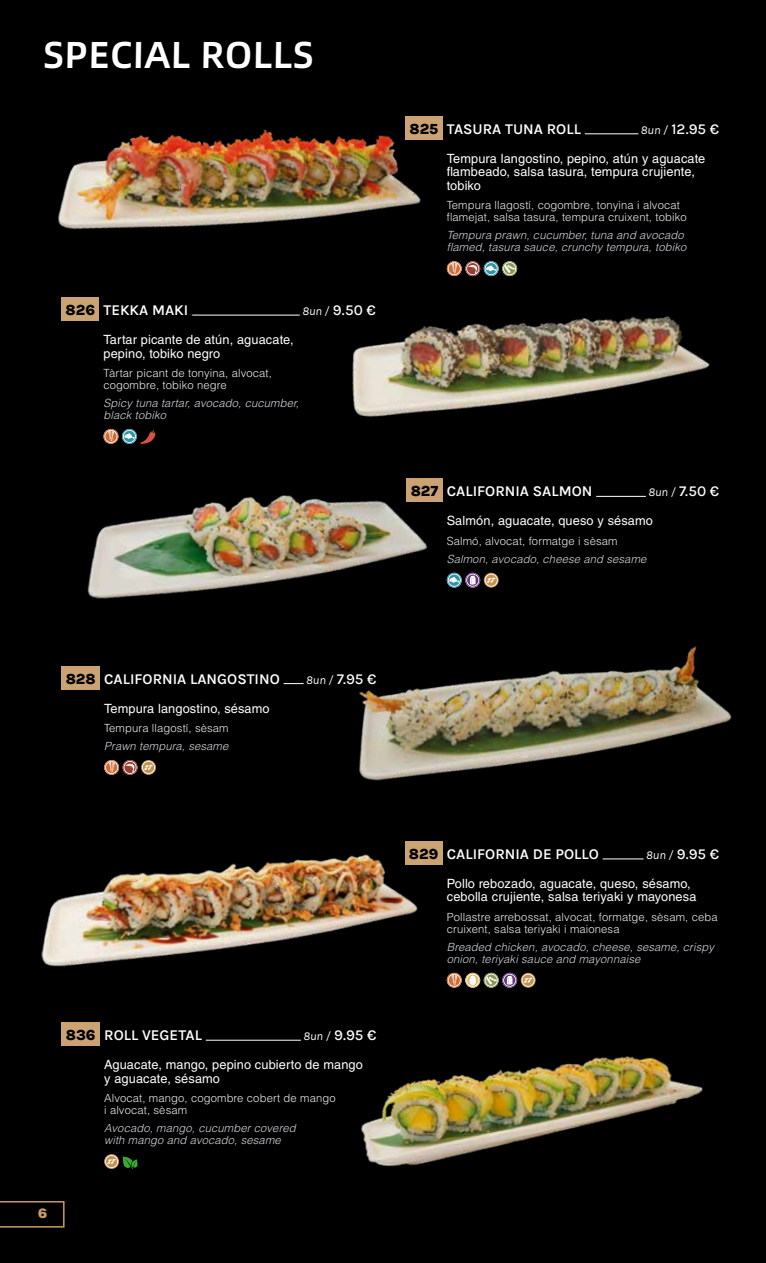
<style>
.page{position:relative;width:766px;height:1263px;background:#fff}
.page>*{position:absolute;margin:0;border:0;box-sizing:border-box;transform-origin:0 0}
.t1{font:500 37.5px "Alibaba Sans";color:#fff}
.t2{font:600 15px "Karla";color:#fff}
.t3{font:500 15px "Karla";letter-spacing:-.005em;color:#fff}
.t4{font:800 15px "Karla";color:#000}
.t5{font:900 13.5px "Helvetica LT Std";color:#c89e61}
.t6{font:12.75px/13.5px "Helvetica LT Std";letter-spacing:.01em;color:#fff}
.t7{font:300 11.25px/12px "Helvetica LT Std";letter-spacing:.01em;color:#ededed}
.t8{font:italic 300 11.25px/12px "Helvetica LT Std";letter-spacing:.01em;color:#d1d6da}
.s1{font-weight:400;font-style:italic;font-size:12px}
</style>
<div class="page">
<hr style="left:765px;top:0;width:1px;height:1263px;background:#000">
<div style="left:0;top:0;width:765px;height:1263px;background:#000"></div>
<hr style="left:192px;top:315px;width:108px;height:1px;background:#fff">
<svg style="left:103px;top:429px;width:52px;height:15px"></svg>
<div style="left:61px;top:297px;width:38px;height:24px;background:#caa274"></div>
<img style="left:58px;top:116px;width:385px;height:114px">
<img style="left:87px;top:495px;width:340px;height:104px">
<img style="left:41px;top:854px;width:377px;height:113px">
<img style="left:352px;top:276px;width:358px;height:141px">
<img style="left:359px;top:646px;width:373px;height:135px">
<img style="left:361px;top:1056px;width:342px;height:110px">
<hr style="left:584px;top:134px;width:54px;height:1px;background:#fff">
<svg style="left:446px;top:261px;width:71px;height:15px"></svg>
<div style="left:405px;top:116px;width:37px;height:24px;background:#caa274"></div>
<hr style="left:596px;top:496px;width:49px;height:1px;background:#fff">
<svg style="left:446px;top:573px;width:50px;height:15px"></svg>
<div style="left:406px;top:478px;width:36px;height:24px;background:#caa274"></div>
<hr style="left:602px;top:859px;width:41px;height:1px;background:#fff">
<svg style="left:446px;top:973px;width:87px;height:15px"></svg>
<div style="left:404px;top:841px;width:38px;height:24px;background:#caa274"></div>
<svg style="left:283px;top:683px;width:20px;height:1px"></svg>
<svg style="left:104px;top:760px;width:33px;height:15px"></svg>
<svg style="left:141px;top:760px;width:15px;height:15px"></svg>
<svg style="left:142px;top:761px;width:13px;height:13px"></svg>
<svg style="left:143px;top:762px;width:11px;height:11px"></svg>
<div style="left:61px;top:666px;width:39px;height:23px;background:#caa274"></div>
<hr style="left:206px;top:1040px;width:95px;height:1px;background:#fff">
<svg style="left:104px;top:1154px;width:15px;height:15px"></svg>
<svg style="left:105px;top:1155px;width:13px;height:13px"></svg>
<svg style="left:106px;top:1156px;width:11px;height:11px"></svg>
<svg style="left:123px;top:1156px;width:14px;height:13px"></svg>
<div style="left:62px;top:1022px;width:38px;height:24px;background:#caa274"></div>
<svg style="left:0;top:1201px;width:65px;height:26px"></svg>
<h1 class="t1" style="left:43px;top:32px;width:273px">SPECIAL ROLLS</h1>
<p class="t4" style="left:66px;top:300px;width:31px">826</p>
<p class="t2" style="left:103px;top:300px;width:86px">TEKKA MAKI</p>
<p class="t3" style="left:302px;top:300px;width:75px"><span class="s1">8un /</span> 9.50 €</p>
<p class="t6" style="left:103px;top:333px;width:192px">Tartar picante de atún, aguacate, pepino, tobiko negro</p>
<p class="t7" style="left:103px;top:367px;width:170px">Tàrtar picant de tonyina, alvocat, cogombre, tobiko negre</p>
<p class="t8" style="left:103px;top:397px;width:197px">Spicy tuna tartar, avocado, cucumber, black tobiko</p>
<p class="t4" style="left:409px;top:119px;width:30px">825</p>
<p class="t2" style="left:446px;top:119px;width:136px">TASURA TUNA ROLL</p>
<p class="t3" style="left:640px;top:119px;width:80px"><span class="s1">8un /</span> 12.95 €</p>
<p class="t6" style="left:446px;top:152px;width:260px">Tempura langostino, pepino, atún y aguacate flambeado, salsa tasura, tempura crujiente, tobiko</p>
<p class="t7" style="left:446px;top:199px;width:241px">Tempura llagostí, cogombre, tonyina i alvocat flamejat, salsa tasura, tempura cruixent, tobiko</p>
<p class="t8" style="left:446px;top:229px;width:241px">Tempura prawn, cucumber, tuna and avocado flamed, tasura sauce, crunchy tempura, tobiko</p>
<p class="t4" style="left:410px;top:482px;width:29px">827</p>
<p class="t2" style="left:446px;top:482px;width:147px">CALIFORNIA SALMON</p>
<p class="t3" style="left:648px;top:482px;width:72px"><span class="s1">8un /</span> 7.50 €</p>
<p class="t6" style="left:446px;top:514px;width:208px">Salmón, aguacate, queso y sésamo</p>
<p class="t7" style="left:446px;top:535px;width:172px">Salmó, alvocat, formatge i sèsam</p>
<p class="t8" style="left:446px;top:553px;width:201px">Salmon, avocado, cheese and sesame</p>
<p class="t4" style="left:66px;top:669px;width:31px">828</p>
<p class="t2" style="left:104px;top:669px;width:177px">CALIFORNIA LANGOSTINO</p>
<p class="t3" style="left:306px;top:669px;width:72px"><span class="s1">8un /</span> 7.95 €</p>
<p class="t6" style="left:104px;top:701px;width:167px">Tempura langostino, sésamo</p>
<p class="t7" style="left:104px;top:722px;width:126px">Tempura llagostí, sèsam</p>
<p class="t8" style="left:104px;top:740px;width:126px">Prawn tempura, sesame</p>
<p class="t4" style="left:66px;top:1025px;width:31px">836</p>
<p class="t2" style="left:104px;top:1025px;width:99px">ROLL VEGETAL</p>
<p class="t3" style="left:303px;top:1025px;width:74px"><span class="s1">8un /</span> 9.95 €</p>
<p class="t6" style="left:104px;top:1058px;width:260px">Aguacate, mango, pepino cubierto de mango y aguacate, sésamo</p>
<p class="t7" style="left:104px;top:1092px;width:233px">Alvocat, mango, cogombre cobert de mango i alvocat, sèsam</p>
<p class="t8" style="left:104px;top:1122px;width:193px">Avocado, mango, cucumber covered with mango and avocado, sesame</p>
<p class="t5" style="left:38px;top:1204px;width:11px">6</p>
<p class="t4" style="left:409px;top:844px;width:31px">829</p>
<p class="t2" style="left:446px;top:844px;width:153px">CALIFORNIA DE POLLO</p>
<p class="t3" style="left:646px;top:844px;width:74px"><span class="s1">8un /</span> 9.95 €</p>
<p class="t6" style="left:446px;top:877px;width:251px">Pollo rebozado, aguacate, queso, sésamo, cebolla crujiente, salsa teriyaki y mayonesa</p>
<p class="t7" style="left:446px;top:911px;width:272px">Pollastre arrebossat, alvocat, formatge, sèsam, ceba cruixent, salsa teriyaki i maionesa</p>
<p class="t8" style="left:446px;top:941px;width:269px">Breaded chicken, avocado, cheese, sesame, crispy onion, teriyaki sauce and mayonnaise</p>
</div>
